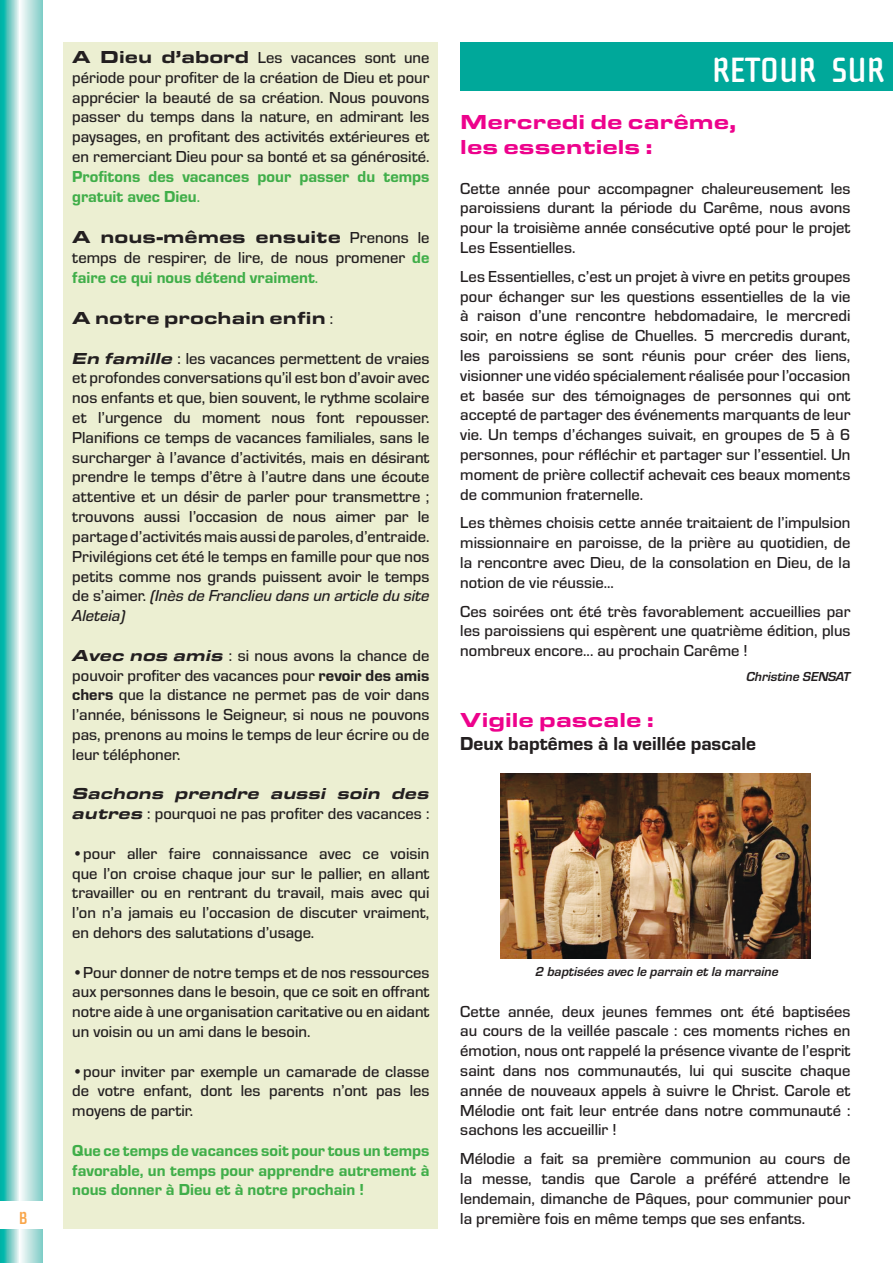
<style>
.page{position:relative;width:893px;height:1263px;background:#fff}
.page>*{position:absolute;margin:0;border:0;box-sizing:border-box;transform-origin:0 0}
.t1{font:700 36px "Cholla Sans OT";color:#fff}
.t2{font:900 21px/25.2px "Eurostile Ext";color:#ed028c}
.t3{font:19.5px "Eurostile Hea";color:#231f20}
.t4{font:900 18px "Eurostile Ext";color:#231f20}
.t5{font:700 18px "Cholla Sans OT";color:#f9a64a}
.t6{font:500 16.5px/19.8px "Eurostile";color:#231f20;text-align:justify}
.t7{font:16.5px/19.8px "Eurostile Hea";color:#40ae49}
.t8{font:16.5px/19.8px "Eurostile Med Ita";color:#231f20}
.t9{font:italic 900 16.5px "Eurostile Ext";color:#231f20}
.t10{font:italic 700 13.5px "Eurostile";color:#231f20}
.s1{font-family:"Eurostile Ext";font-weight:900;font-size:18px}
.s2{font-family:"Eurostile";font-weight:500}
.s3{font-family:"Eurostile";font-weight:500;font-size:16.5px}
.s4{font-family:"Eurostile Hea";font-weight:400;color:#40ae49}
.s5{font-family:"Eurostile Ext";font-weight:900;font-style:italic}
.s6{font-family:"Eurostile Hea";font-weight:400}
</style>
<div class="page">
<svg style="left:0;top:0;width:43px;height:1263px;background:#97d9d5"></svg>
<div style="left:0;top:1201px;width:43px;height:28px;background:#fff"></div>
<div style="left:460px;top:43px;width:433px;height:48px;background:#00a89a"></div>
<img style="left:501px;top:773px;width:310px;height:185px">
<div style="left:64px;top:43px;width:374px;height:1186px;background:#ecefd2"></div>
<p class="t5" style="left:19px;top:1208px;width:10px">B</p>
<p class="t6" style="left:72px;top:47px;width:359px"><span class="s1">A Dieu d’abord</span> Les vacances sont une période pour profiter de la création de Dieu et pour apprécier la beauté de sa création. Nous pouvons passer du temps dans la nature, en admirant les paysages, en profitant des activités extérieures et en remerciant Dieu pour sa bonté et sa générosité.</p>
<p class="t7" style="left:72px;top:165px;width:359px">Profitons des vacances pour passer du temps gratuit avec Dieu<span class="s2">.</span></p>
<p class="t4" style="left:72px;top:223px;width:359px">A nous-mêmes ensuite <span class="s3">Prenons le</span></p>
<p class="t6" style="left:72px;top:247px;width:359px">temps de respirer, de lire, de nous promener <span class="s4">de</span></p>
<p class="t7" style="left:72px;top:266px;width:247px">faire ce qui nous détend vraiment<span class="s2">.</span></p>
<p class="t4" style="left:72px;top:304px;width:262px">A notre prochain enfin <span class="s3">:</span></p>
<p class="t6" style="left:72px;top:347px;width:359px"><span class="s5">En famille</span> : les vacances permettent de vraies et profondes conversations qu’il est bon d’avoir avec nos enfants et que, bien souvent, le rythme scolaire et l’urgence du moment nous font repousser.<br>Planifions ce temps de vacances familiales, sans le surcharger à l’avance d’activités, mais en désirant prendre le temps d’être à l’autre dans une écoute attentive et un désir de parler pour transmettre ; trouvons aussi l’occasion de nous aimer par le partage d’activités mais aussi de paroles, d’entraide.<br>Privilégions cet été le temps en famille pour que nos petits comme nos grands puissent avoir le temps</p>
<p class="t8" style="left:72px;top:585px;width:359px"><span class="s2">de s’aimer.</span> (Inès de Franclieu dans un article du site<br>Aleteia)</p>
<p class="t6" style="left:72px;top:644px;width:359px"><span class="s5">Avec nos amis</span> : si nous avons la chance de pouvoir profiter des vacances pour <span class="s6">revoir des amis chers</span> que la distance ne permet pas de voir dans l’année, bénissons le Seigneur, si nous ne pouvons pas, prenons au moins le temps de leur écrire ou de leur téléphoner.</p>
<p class="t9" style="left:72px;top:781px;width:359px">Sachons prendre aussi soin des</p>
<p class="t6" style="left:72px;top:803px;width:359px"><span class="s5">autres</span> : pourquoi ne pas profiter des vacances :</p>
<p class="t6" style="left:72px;top:842px;width:359px">•pour aller faire connaissance avec ce voisin que l’on croise chaque jour sur le pallier, en allant travailler ou en rentrant du travail, mais avec qui l’on n’a jamais eu l’occasion de discuter vraiment, en dehors des salutations d’usage.</p>
<p class="t6" style="left:72px;top:961px;width:359px">•Pour donner de notre temps et de nos ressources aux personnes dans le besoin, que ce soit en offrant notre aide à une organisation caritative ou en aidant un voisin ou un ami dans le besoin.</p>
<p class="t6" style="left:72px;top:1060px;width:359px">•pour inviter par exemple un camarade de classe de votre enfant, dont les parents n’ont pas les moyens de partir.</p>
<p class="t7" style="left:72px;top:1139px;width:359px;text-align:justify">Que ce temps de vacances soit pour tous un temps favorable, un temps pour apprendre autrement à nous donner à Dieu et à notre prochain !</p>
<h1 class="t1" style="left:712px;top:51px;width:174px">RETOUR SUR</h1>
<p class="t2" style="left:460px;top:108px;width:277px">Mercredi de carême, les essentiels :</p>
<p class="t6" style="left:460px;top:177px;width:392px">Cette année pour accompagner chaleureusement les paroissiens durant la période du Carême, nous avons pour la troisième année consécutive opté pour le projet Les Essentielles.</p>
<p class="t6" style="left:460px;top:266px;width:392px">Les Essentielles, c’est un projet à vivre en petits groupes pour échanger sur les questions essentielles de la vie à raison d’une rencontre hebdomadaire, le mercredi soir, en notre église de Chuelles. 5 mercredis durant, les paroissiens se sont réunis pour créer des liens, visionner une vidéo spécialement réalisée pour l’occasion et basée sur des témoignages de personnes qui ont accepté de partager des événements marquants de leur vie. Un temps d’échanges suivait, en groupes de 5 à 6 personnes, pour réfléchir et partager sur l’essentiel. Un moment de prière collectif achevait ces beaux moments de communion fraternelle.</p>
<p class="t6" style="left:460px;top:512px;width:392px">Les thèmes choisis cette année traitaient de l’impulsion missionnaire en paroisse, de la prière au quotidien, de la rencontre avec Dieu, de la consolation en Dieu, de la notion de vie réussie...</p>
<p class="t6" style="left:460px;top:600px;width:392px">Ces soirées ont été très favorablement accueillies par les paroissiens qui espèrent une quatrième édition, plus nombreux encore... au prochain Carême !</p>
<p class="t10" style="left:747px;top:668px;width:105px">Christine SENSAT</p>
<p class="t2" style="left:460px;top:705px;width:195px">Vigile pascale :</p>
<p class="t3" style="left:460px;top:730px;width:297px">Deux baptêmes à la veillée pascale</p>
<p class="t10" style="left:536px;top:962px;width:244px">2 baptisées avec le parrain et la marraine</p>
<p class="t6" style="left:460px;top:1000px;width:392px">Cette année, deux jeunes femmes ont été baptisées au cours de la veillée pascale : ces moments riches en émotion, nous ont rappelé la présence vivante de l’esprit saint dans nos communautés, lui qui suscite chaque année de nouveaux appels à suivre le Christ. Carole et Mélodie ont fait leur entrée dans notre communauté : sachons les accueillir !</p>
<p class="t6" style="left:460px;top:1148px;width:392px">Mélodie a fait sa première communion au cours de la messe, tandis que Carole a préféré attendre le lendemain, dimanche de Pâques, pour communier pour la première fois en même temps que ses enfants.</p>
</div>
